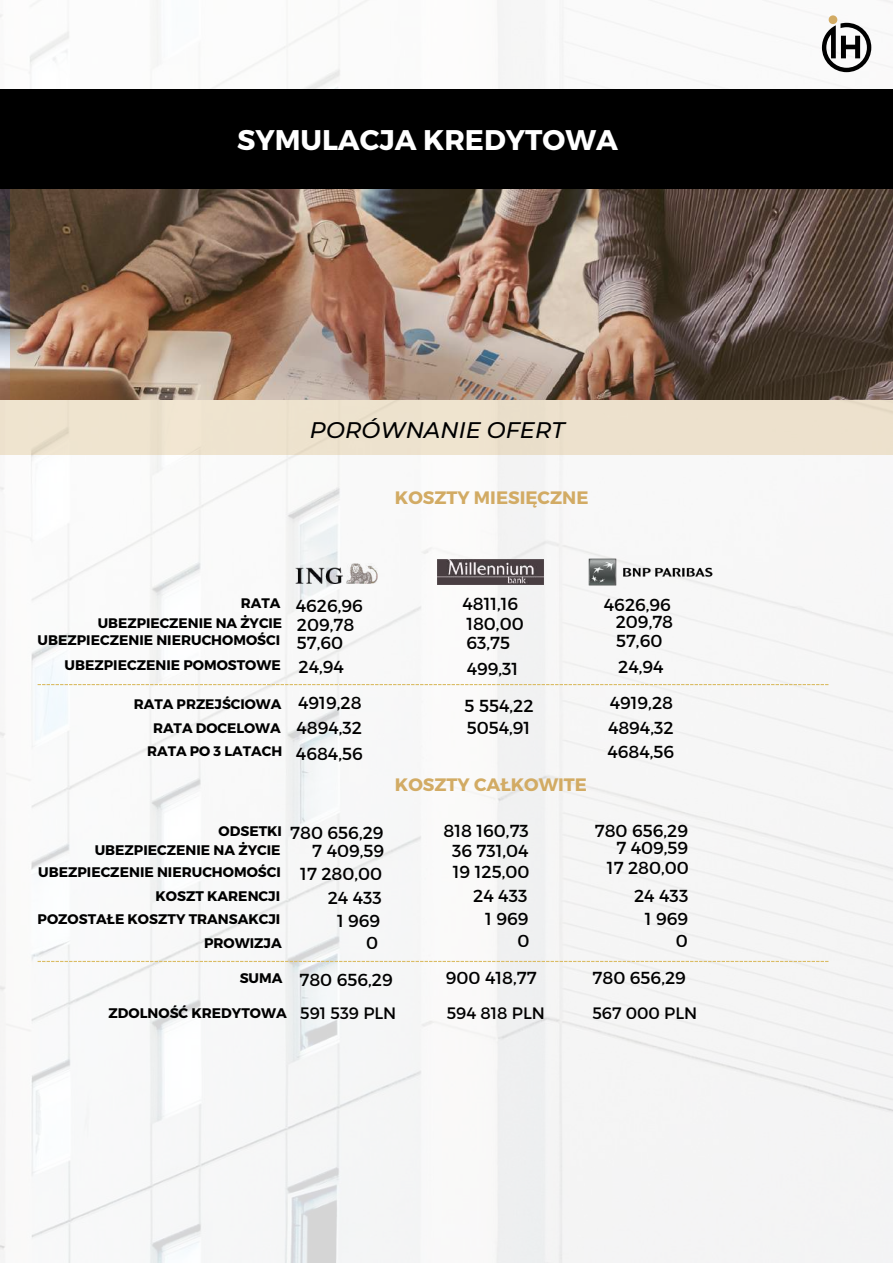
<style>
.page{position:relative;width:893px;height:1264px;background:#fff}
.page>*{position:absolute;margin:0;border:0;box-sizing:border-box;transform-origin:0 0}
.t1{font:700 28.35px "Montserrat";color:#fff}
.t2{font:italic 500 22.5px "Montserrat";color:#000}
.t3{font:700 18px "Montserrat";color:#d2ab64}
.t4{font:17.4px/23.7px "Montserrat";color:#000}
.t5{font:16.5px "Montserrat";color:#000}
.t6{font:700 13.95px/24.3px "Montserrat";color:#000;text-align:right}
.t7{font:700 13.8px "Montserrat";color:#000}
.s1{font-weight:400;font-size:17.4px}
.s2{font-weight:400;font-size:16.5px}
</style>
<div class="page">
<img style="left:0;top:0;width:892px;height:1262px">
<div style="left:0;top:89px;width:892px;height:100px;background:#000"></div>
<img style="left:10px;top:189px;width:882px;height:211px">
<div style="left:0;top:400px;width:892px;height:54px;background:#ede2cd"></div>
<svg style="left:38px;top:960px;width:790px;height:2px"></svg>
<svg style="left:38px;top:684px;width:790px;height:1px"></svg>
<img style="left:437px;top:559px;width:106px;height:25px">
<img style="left:296px;top:563px;width:82px;height:21px">
<img style="left:588px;top:556px;width:124px;height:31px">
<svg style="left:821px;top:15px;width:50px;height:57px"></svg>
<h1 class="t1" style="left:237px;top:121px;width:382px">SYMULACJA KREDYTOWA</h1>
<p class="t2" style="left:310px;top:416px;width:256px">PORÓWNANIE OFERT</p>
<p class="t3" style="left:395px;top:486px;width:195px">KOSZTY MIESIĘCZNE</p>
<p class="t7" style="left:241px;top:594px;width:41px">RATA</p>
<p class="t6" style="left:38px;top:627px;width:245px">UBEZPIECZENIE NIERUCHOMOŚCI<br>UBEZPIECZENIE POMOSTOWE</p>
<p class="t4" style="left:296px;top:595px;width:69px;line-height:19.4px">4626,96<br>209,78</p>
<p class="t4" style="left:297px;top:629px;width:49px;line-height:24.3px">57,60<br>24,94</p>
<p class="t7" style="left:134px;top:694px;width:229px">RATA PRZEJŚCIOWA <span class="s1">4919,28</span></p>
<p class="t7" style="left:153px;top:718px;width:129px">RATA DOCELOWA</p>
<p class="t7" style="left:147px;top:742px;width:137px">RATA PO 3 LATACH</p>
<p class="t7" style="left:98px;top:614px;width:186px">UBEZPIECZENIE NA ŻYCIE</p>
<p class="t4" style="left:296px;top:714px;width:68px;line-height:25.8px">4894,32<br>4684,56</p>
<p class="t4" style="left:462px;top:593px;width:63px;line-height:19.4px">4811,16<br>180,00<br>63,75</p>
<p class="t4" style="left:464px;top:649px;width:71px;line-height:37px">499,31<br>5 554,22</p>
<p class="t4" style="left:466px;top:715px;width:65px">5054,91</p>
<p class="t3" style="left:395px;top:773px;width:193px">KOSZTY CAŁKOWITE</p>
<p class="t4" style="left:615px;top:594px;width:59px;line-height:18px;text-indent:-12px">4626,96<br>209,78<br>57,60</p>
<p class="t4" style="left:609px;top:648px;width:65px;line-height:36.3px;text-align:center">24,94<br>4919,28</p>
<p class="t4" style="left:607px;top:714px;width:68px">4894,32<br>4684,56</p>
<p class="t6" style="left:218px;top:817px;width:65px">ODSETKI</p>
<p class="t6" style="left:95px;top:837px;width:187px">UBEZPIECZENIE NA ŻYCIE</p>
<p class="t4" style="left:290px;top:822px;width:95px;line-height:17.7px;text-align:right">780 656,29<br>7 409,59</p>
<p class="t6" style="left:38px;top:859px;width:244px;line-height:23.7px">UBEZPIECZENIE NIERUCHOMOŚCI<br>KOSZT KARENCJI</p>
<p class="t6" style="left:204px;top:930px;width:79px">PROWIZJA</p>
<p class="t4" style="left:300px;top:861px;width:83px;text-align:right">17 280,00<br>24 433<br>1 969</p>
<p class="t4" style="left:240px;top:923px;width:155px;line-height:37.3px;text-indent:126px">0<br><sup>SUMA</sup> 780 656,29</p>
<p class="t6" style="left:38px;top:906px;width:244px">POZOSTAŁE KOSZTY TRANSAKCJI</p>
<p class="t4" style="left:443px;top:819px;width:87px;line-height:19.8px;text-align:center">818 160,73<br>36 731,04</p>
<p class="t4" style="left:453px;top:859px;width:78px;text-align:right">19 125,00<br>24 433<br>1 969</p>
<p class="t4" style="left:446px;top:921px;width:92px;line-height:37.3px;text-indent:72px">0<br>900 418,77</p>
<p class="t4" style="left:594px;top:821px;width:95px;line-height:17.4px;text-align:right">780 656,29<br>7 409,59</p>
<p class="t4" style="left:607px;top:853px;width:83px;line-height:27.6px;text-align:right">17 280,00<br>24 433</p>
<p class="t4" style="left:644px;top:907px;width:45px;line-height:21.6px;text-align:right">1 969<br>0</p>
<p class="t4" style="left:592px;top:965px;width:95px">780 656,29</p>
<p class="t6" style="left:108px;top:1000px;width:289px">ZDOLNOŚĆ KREDYTOWA <span class="s2">591 539 PLN</span></p>
<p class="t5" style="left:447px;top:1002px;width:100px">594 818 PLN</p>
<p class="t5" style="left:592px;top:1002px;width:106px">567 000 PLN</p>
</div>
